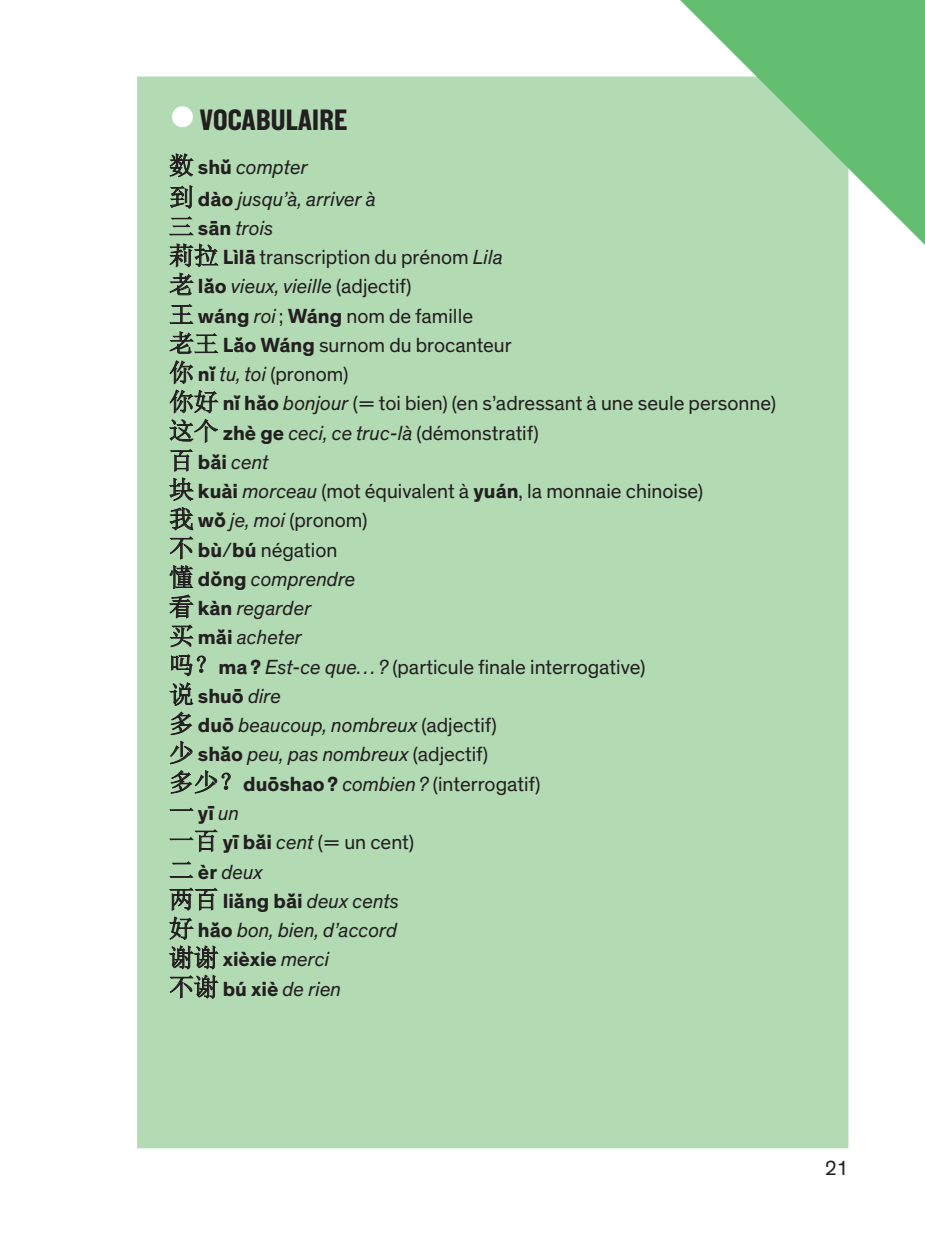
<style>
.page{position:relative;width:925px;height:1244px;background:#fff}
.page>*{position:absolute;margin:0;border:0;box-sizing:border-box;transform-origin:0 0}
.t1{font:29.25px "New Grotesk Square FIVE";letter-spacing:.01em;color:#231f20}
.t2{font:20.7px/29.2px "Theinhardt";color:#231f20}
.t3{font:italic 20.7px/31.5px "Theinhardt";color:#231f20}
.s1{color:#fff}
.s2{font-family:"Sim Sun";font-style:normal;font-size:24.75px}
.s3{font-weight:700;font-style:normal}
.s4{font-family:"Sim Sun";font-size:24.75px}
.s5{font-weight:700}
.s6{font-style:italic}
</style>
<div class="page">
<div style="left:137px;top:77px;width:711px;height:1071px;background:#b2dab3"></div>
<svg style="left:680px;top:0;width:245px;height:245px;background:#93cf9a"></svg>
<svg style="left:169px;top:153px;width:25px;height:24px"></svg>
<svg style="left:170px;top:185px;width:23px;height:24px"></svg>
<svg style="left:169px;top:216px;width:25px;height:20px"></svg>
<svg style="left:169px;top:243px;width:50px;height:24px"></svg>
<svg style="left:170px;top:273px;width:24px;height:22px"></svg>
<svg style="left:169px;top:304px;width:25px;height:20px"></svg>
<svg style="left:170px;top:331px;width:48px;height:23px"></svg>
<svg style="left:169px;top:360px;width:50px;height:53px;background:#92b192"></svg>
<svg style="left:169px;top:419px;width:49px;height:24px"></svg>
<svg style="left:169px;top:449px;width:25px;height:52px"></svg>
<svg style="left:169px;top:507px;width:25px;height:23px"></svg>
<svg style="left:169px;top:536px;width:24px;height:23px"></svg>
<svg style="left:169px;top:565px;width:25px;height:53px"></svg>
<svg style="left:170px;top:624px;width:24px;height:23px"></svg>
<svg style="left:171px;top:654px;width:35px;height:22px"></svg>
<svg style="left:169px;top:682px;width:24px;height:53px"></svg>
<svg style="left:170px;top:741px;width:22px;height:23px"></svg>
<svg style="left:171px;top:770px;width:60px;height:23px"></svg>
<svg style="left:169px;top:808px;width:25px;height:3px"></svg>
<svg style="left:169px;top:829px;width:49px;height:23px"></svg>
<svg style="left:169px;top:861px;width:24px;height:17px"></svg>
<svg style="left:169px;top:887px;width:50px;height:112px;background:#8ca88c"></svg>
<p class="t1" style="left:169px;top:102px;width:179px"><span class="s1">●</span>VOCABULAIRE</p>
<p class="t3" style="left:169px;top:152px;width:208px"><span class="s2">数</span> <span class="s3">shŭ</span> compter<br><span class="s2">到</span> <span class="s3">dào</span> jusqu’à, arriver à</p>
<p class="t2" style="left:169px;top:214px;width:608px"><span class="s4">三</span> <span class="s5">sān</span> <span class="s6">trois<br></span><span class="s4">莉拉</span> <span class="s5">Lìlā</span> transcription du prénom <span class="s6">Lila<br></span><span class="s4">老</span> <span class="s5">lăo</span> <span class="s6">vieux, vieille</span> (adjectif)<br><span class="s4">王</span> <span class="s5">wáng</span> <span class="s6">roi</span> ; <span class="s5">Wáng</span> nom de famille<br><span class="s4">老王</span> <span class="s5">Lăo Wáng</span> surnom du brocanteur<br><span class="s4">你</span> <span class="s5">nĭ</span> <span class="s6">tu, toi</span> (pronom)<br><span class="s4">你好</span> <span class="s5">nĭ hăo</span> <span class="s6">bonjour</span> (= toi bien) (en s’adressant à une seule personne)<span class="s4">这个</span> <span class="s5">zhè ge</span> <span class="s6">ceci, ce truc-là</span> (démonstratif)<br><span class="s4">百</span> <span class="s5">băi</span> <span class="s6">cent<br></span><span class="s4">块</span> <span class="s5">kuài</span> <span class="s6">morceau</span> (mot équivalent à <span class="s5">yuán</span>, la monnaie chinoise)<br><span class="s4">我</span> <span class="s5">wŏ</span> <span class="s6">je, moi</span> (pronom)<br><span class="s4">不</span> <span class="s5">bù</span>/<span class="s5">bú</span> négation<br><span class="s4">懂</span> <span class="s5">dŏng</span> <span class="s6">comprendre<br></span><span class="s4">看</span> <span class="s5">kàn</span> <span class="s6">regarder<br></span><span class="s4">买</span> <span class="s5">măi</span> <span class="s6">acheter<br></span><span class="s4">吗？</span><span class="s5">ma ?</span> <span class="s6">Est-ce que… ?</span> (particule finale interrogative)<br><span class="s4">说</span> <span class="s5">shuō</span> <span class="s6">dire<br></span><span class="s4">多</span> <span class="s5">duō</span> <span class="s6">beaucoup, nombreux</span> (adjectif)<br><span class="s4">少</span> <span class="s5">shăo</span> <span class="s6">peu, pas nombreux</span> (adjectif)<br><span class="s4">多少？</span><span class="s5">duōshao ?</span> <span class="s6">combien ?</span> (interrogatif)<br><span class="s4">一</span><span class="s5">yī</span><span class="s6">un<br></span><span class="s4">一百</span> <span class="s5">yī băi</span> <span class="s6">cent</span> (= un cent)<br><span class="s4">二</span> <span class="s5">èr</span> <span class="s6">deux<br></span><span class="s4">两百</span> <span class="s5">liăng băi</span> <span class="s6">deux cents<br></span><span class="s4">好</span> <span class="s5">hăo</span> <span class="s6">bon, bien, d’accord<br></span><span class="s4">谢谢</span> <span class="s5">xièxie</span> <span class="s6">merci<br></span><span class="s4">不谢</span> <span class="s5">bú xiè</span> <span class="s6">de rien</span></p>
<p class="t2" style="left:825px;top:1153px;width:25px">21</p>
</div>
